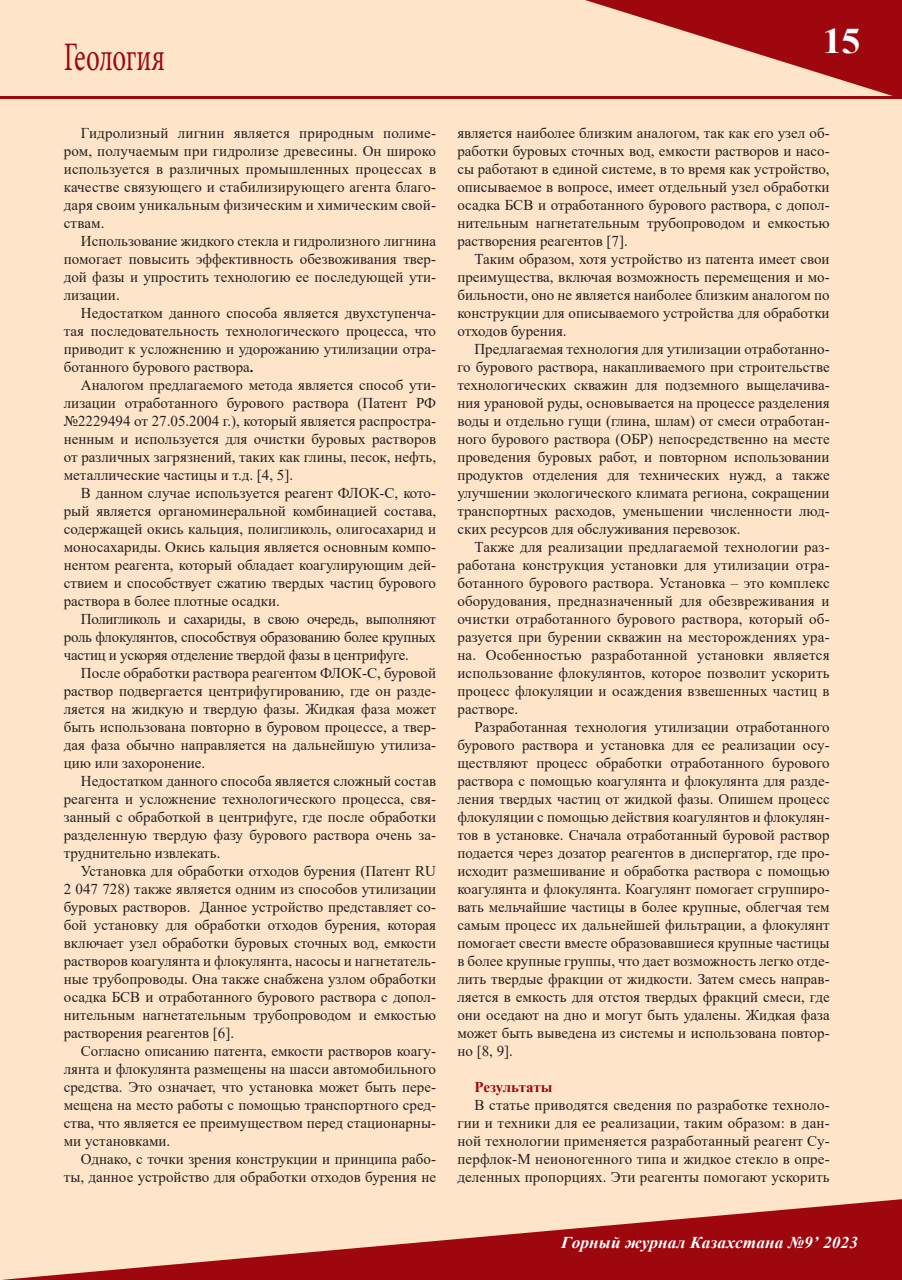
<style>
.page{position:relative;width:902px;height:1280px;background:#fff}
.page>*{position:absolute;margin:0;border:0;box-sizing:border-box;transform-origin:0 0}
.Рубрика{font:40.5px "Minion Pro";letter-spacing:-.005em;color:#9d070d;scale:.67 1}
.t1{font:700 36px "Times New Roman";color:#fff;scale:1.05 1}
.t2{font:italic 700 16.5px "Times New Roman";letter-spacing:.005em;color:#fff;scale:1.05 1}
.t3{font:15px/18px "Times New Roman";color:#231f20;text-align:justify}
.t4{font:700 15px "Times New Roman";letter-spacing:-.015em;color:#9d070d}
.s1{font-weight:700}
</style>
<div class="page">
<div style="left:1px;top:1px;width:900px;height:1278px;background:#fee5ca"></div>
<svg style="left:585px;top:0;width:316px;height:96px"></svg>
<svg style="left:0;top:1199px;width:901px;height:81px"></svg>
<hr style="left:1px;top:96px;width:900px;height:3px;background:#9d070d">
<p class="Рубрика" style="left:64px;top:30px;width:152px">Геология</p>
<h2 class="t1" style="left:822px;top:15px;width:38px">15</h2>
<p class="t3" style="left:64px;top:123px;width:374px;text-indent:17px">Гидролизный лигнин является природным полиме&shy;ром, получаемым при гидролизе древесины. Он широко используется в различных промышленных процессах в качестве связующего и стабилизирующего агента благо&shy;даря своим уникальным физическим и химическим свой&shy;ствам.</p>
<p class="t3" style="left:64px;top:231px;width:374px;text-indent:17px">Использование жидкого стекла и гидролизного лигнина помогает повысить эффективность обезвоживания твер&shy;дой фазы и упростить технологию ее последующей ути&shy;лизации.</p>
<p class="t3" style="left:64px;top:303px;width:374px;text-indent:17px">Недостатком данного способа является двухступенча&shy;тая последовательность технологического процесса, что приводит к усложнению и удорожанию утилизации отра&shy;ботанного бурового раствора<span class="s1">.</span></p>
<p class="t3" style="left:64px;top:375px;width:374px;text-indent:17px">Аналогом предлагаемого метода является способ ути&shy;лизации отработанного бурового раствора (Патент РФ №2229494 от 27.05.2004 г.), который является распростра&shy;ненным и используется для очистки буровых растворов от различных загрязнений, таких как глины, песок, нефть, металлические частицы и т.д. [4, 5].</p>
<p class="t3" style="left:64px;top:483px;width:374px;text-indent:17px">В данном случае используется реагент ФЛОК-С, кото&shy;рый является органоминеральной комбинацией состава, содержащей окись кальция, полигликоль, олигосахарид и моносахариды. Окись кальция является основным компо&shy;нентом реагента, который обладает коагулирующим дей&shy;ствием и способствует сжатию твердых частиц бурового раствора в более плотные осадки.</p>
<p class="t3" style="left:64px;top:609px;width:374px;text-indent:17px">Полигликоль и сахариды, в свою очередь, выполняют роль флокулянтов, способствуя образованию более крупных частиц и ускоряя отделение твердой фазы в центрифуге.</p>
<p class="t3" style="left:64px;top:663px;width:374px;text-indent:17px">После обработки раствора реагентом ФЛОК-С, буровой раствор подвергается центрифугированию, где он разде&shy;ляется на жидкую и твердую фазы. Жидкая фаза может быть использована повторно в буровом процессе, а твер&shy;дая фаза обычно направляется на дальнейшую утилиза&shy;цию или захоронение.</p>
<p class="t3" style="left:64px;top:771px;width:374px;text-indent:17px">Недостатком данного способа является сложный состав реагента и усложнение технологического процесса, свя&shy;занный с обработкой в центрифуге, где после обработки разделенную твердую фазу бурового раствора очень за&shy;труднительно извлекать.</p>
<p class="t3" style="left:64px;top:861px;width:374px;text-indent:17px">Установка для обработки отходов бурения (Патент RU 2 047 728) также является одним из способов утилизации буровых растворов. Данное устройство представляет со&shy;бой установку для обработки отходов бурения, которая включает узел обработки буровых сточных вод, емкости растворов коагулянта и флокулянта, насосы и нагнетатель&shy;ные трубопроводы. Она также снабжена узлом обработки осадка БСВ и отработанного бурового раствора с допол&shy;нительным нагнетательным трубопроводом и емкостью растворения реагентов [6].</p>
<p class="t3" style="left:64px;top:1041px;width:374px;text-indent:17px">Согласно описанию патента, емкости растворов коагу&shy;лянта и флокулянта размещены на шасси автомобильного средства. Это означает, что установка может быть пере&shy;мещена на место работы с помощью транспортного сред&shy;ства, что является ее преимуществом перед стационарны&shy;ми установками.</p>
<p class="t3" style="left:64px;top:1149px;width:374px;text-align:right">Однако, с точки зрения конструкции и принципа рабо&shy;ты, данное устройство для обработки отходов бурения не</p>
<p class="t3" style="left:457px;top:123px;width:374px">является наиболее близким аналогом, так как его узел об&shy;работки буровых сточных вод, емкости растворов и насо&shy;сы работают в единой системе, в то время как устройство, описываемое в вопросе, имеет отдельный узел обработки осадка БСВ и отработанного бурового раствора, с допол&shy;нительным нагнетательным трубопроводом и емкостью растворения реагентов [7].</p>
<p class="t3" style="left:457px;top:249px;width:374px;text-indent:17px">Таким образом, хотя устройство из патента имеет свои преимущества, включая возможность перемещения и мо&shy;бильности, оно не является наиболее близким аналогом по конструкции для описываемого устройства для обработки отходов бурения.</p>
<p class="t3" style="left:457px;top:339px;width:374px;text-indent:17px">Предлагаемая технология для утилизации отработанно&shy;го бурового раствора, накапливаемого при строительстве технологических скважин для подземного выщелачива&shy;ния урановой руды, основывается на процессе разделения воды и отдельно гущи (глина, шлам) от смеси отработан&shy;ного бурового раствора (ОБР) непосредственно на месте проведения буровых работ, и повторном использовании продуктов отделения для технических нужд, а также улучшении экологического климата региона, сокращении транспортных расходов, уменьшении численности люд&shy;ских ресурсов для обслуживания перевозок.</p>
<p class="t3" style="left:457px;top:537px;width:374px;text-indent:17px">Также для реализации предлагаемой технологии раз&shy;работана конструкция установки для утилизации отра&shy;ботанного бурового раствора. Установка – это комплекс оборудования, предназначенный для обезвреживания и очистки отработанного бурового раствора, который об&shy;разуется при бурении скважин на месторождениях ура&shy;на. Особенностью разработанной установки является использование флокулянтов, которое позволит ускорить процесс флокуляции и осаждения взвешенных частиц в растворе.</p>
<p class="t3" style="left:457px;top:717px;width:374px;text-indent:17px">Разработанная технология утилизации отработанного бурового раствора и установка для ее реализации осу&shy;ществляют процесс обработки отработанного бурового раствора с помощью коагулянта и флокулянта для разде&shy;ления твердых частиц от жидкой фазы. Опишем процесс флокуляции с помощью действия коагулянтов и флокулян&shy;тов в установке. Сначала отработанный буровой раствор подается через дозатор реагентов в диспергатор, где про&shy;исходит размешивание и обработка раствора с помощью коагулянта и флокулянта. Коагулянт помогает сгруппиро&shy;вать мельчайшие частицы в более крупные, облегчая тем самым процесс их дальнейшей фильтрации, а флокулянт помогает свести вместе образовавшиеся крупные частицы в более крупные группы, что дает возможность легко отде&shy;лить твердые фракции от жидкости. Затем смесь направ&shy;ляется в емкость для отстоя твердых фракций смеси, где они оседают на дно и могут быть удалены. Жидкая фаза может быть выведена из системы и использована повтор&shy;но [8, 9].</p>
<p class="t4" style="left:474px;top:1076px;width:79px">Результаты</p>
<p class="t3" style="left:457px;top:1095px;width:374px;text-indent:17px">В статье приводятся сведения по разработке техноло&shy;гии и техники для ее реализации, таким образом: в дан&shy;ной технологии применяется разработанный реагент Су&shy;перфлок-М неионогенного типа и жидкое стекло в опре&shy;деленных пропорциях. Эти реагенты помогают ускорить</p>
<p class="t2" style="left:561px;top:1231px;width:284px">Горный журнал Казахстана №9’ 2023</p>
</div>
